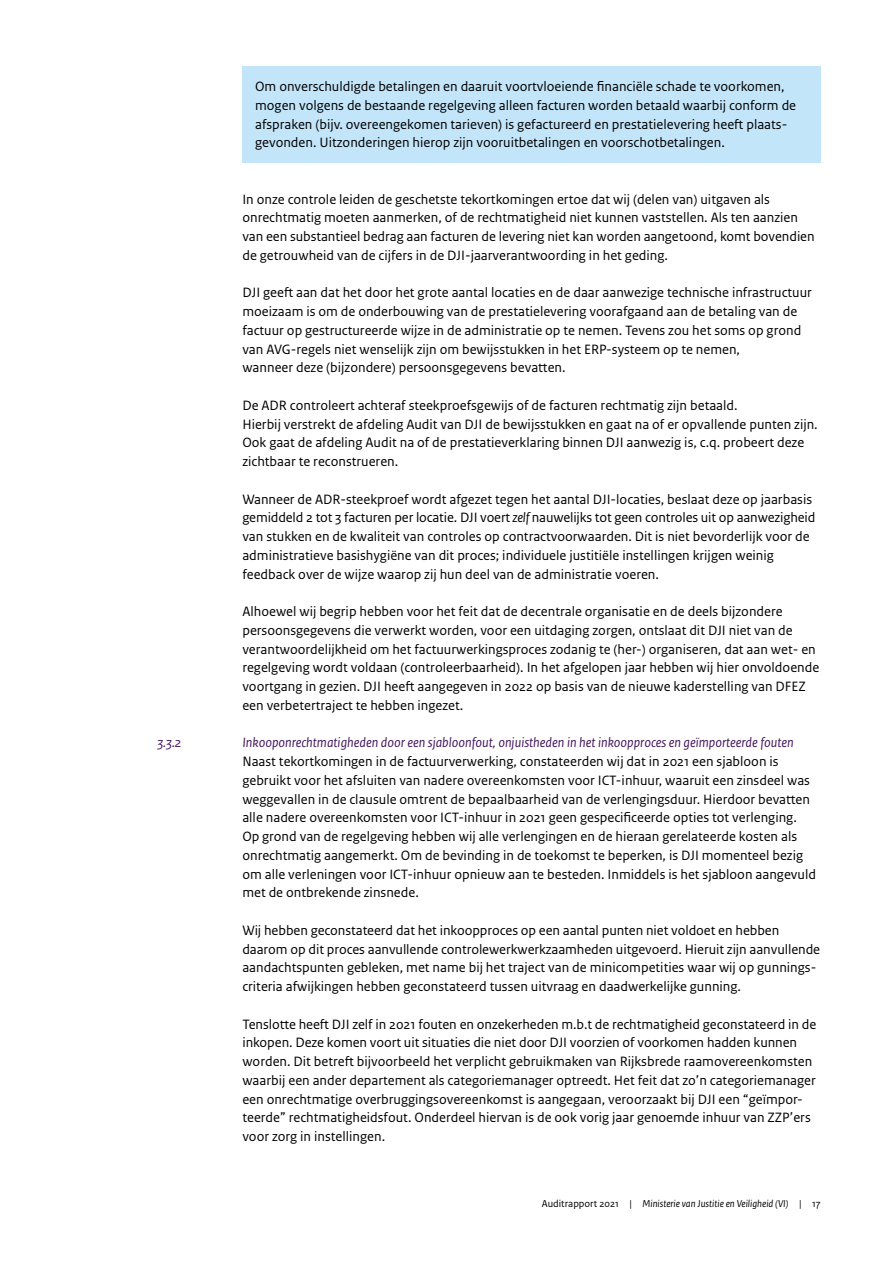
<style>
.page{position:relative;width:893px;height:1263px;background:#fff}
.page>*{position:absolute;margin:0;border:0;box-sizing:border-box;transform-origin:0 0}
._10_RO_Broodtekst_Sa{font:14.25px/18.8px "Rijksoverheid Sans Text";color:#000}
.Kader_arcering_blauw{font:14.25px/18.8px "Rijksoverheid Sans Text";color:#000}
._04_RO_Subparagraafk{font:italic 14.25px "Rijksoverheid Sans Text";color:#44165d}
.t1{font:italic 10.5px "Rijksoverheid Sans Text";color:#000}
.s1{font-style:italic}
.s2{font-style:normal}
</style>
<div class="page">
<div style="left:242px;top:67px;width:579px;height:96px;background:#c3e5f9"></div>
<p class="Kader_arcering_blauw" style="left:255px;top:77px;width:543px">Om onverschuldigde betalingen en daaruit voortvloeiende financiële schade te voorkomen, mogen volgens de bestaande regelgeving alleen facturen worden betaald waarbij conform de afspraken (bijv. overeengekomen tarieven) is gefactureerd en prestatielevering heeft plaats&shy;gevonden. Uitzonderingen hierop zijn vooruitbetalingen en voorschotbetalingen.</p>
<p class="_10_RO_Broodtekst_Sa" style="left:242px;top:190px;width:574px">In onze controle leiden de geschetste tekortkomingen ertoe dat wij (delen van) uitgaven als onrechtmatig moeten aanmerken, of de rechtmatigheid niet kunnen vaststellen. Als ten aanzien van een substantieel bedrag aan facturen de levering niet kan worden aangetoond, komt bovendien de getrouwheid van de cijfers in de DJI-jaarverantwoording in het geding.</p>
<p class="_10_RO_Broodtekst_Sa" style="left:242px;top:283px;width:571px">DJI geeft aan dat het door het grote aantal locaties en de daar aanwezige technische infrastructuur moeizaam is om de onderbouwing van de prestatielevering voorafgaand aan de betaling van de factuur op gestructureerde wijze in de administratie op te nemen. Tevens zou het soms op grond van AVG-regels niet wenselijk zijn om bewijsstukken in het ERP-systeem op te nemen,<br>wanneer deze (bijzondere) persoonsgegevens bevatten.</p>
<p class="_10_RO_Broodtekst_Sa" style="left:242px;top:396px;width:577px">De ADR controleert achteraf steekproefsgewijs of de facturen rechtmatig zijn betaald.<br>Hierbij verstrekt de afdeling Audit van DJI de bewijsstukken en gaat na of er opvallende punten zijn.<br>Ook gaat de afdeling Audit na of de prestatieverklaring binnen DJI aanwezig is, c.q. probeert deze zichtbaar te reconstrueren.</p>
<p class="_10_RO_Broodtekst_Sa" style="left:242px;top:490px;width:574px">Wanneer de ADR-steekproef wordt afgezet tegen het aantal DJI-locaties, beslaat deze op jaarbasis gemiddeld 2 tot 3 facturen per locatie. DJI voert <span class="s1">zelf</span> nauwelijks tot geen controles uit op aanwezigheid van stukken en de kwaliteit van controles op contractvoorwaarden. Dit is niet bevorderlijk voor de administratieve basishygiëne van dit proces; individuele justitiële instellingen krijgen weinig feedback over de wijze waarop zij hun deel van de administratie voeren.</p>
<p class="_10_RO_Broodtekst_Sa" style="left:242px;top:602px;width:578px">Alhoewel wij begrip hebben voor het feit dat de decentrale organisatie en de deels bijzondere persoonsgegevens die verwerkt worden, voor een uitdaging zorgen, ontslaat dit DJI niet van de verantwoordelijkheid om het factuurwerkingsproces zodanig te (her-) organiseren, dat aan wet- en regelgeving wordt voldaan (controleerbaarheid). In het afgelopen jaar hebben wij hier onvoldoende voortgang in gezien. DJI heeft aangegeven in 2022 op basis van de nieuwe kaderstelling van DFEZ een verbetertraject te hebben ingezet.</p>
<p class="_04_RO_Subparagraafk" style="left:157px;top:735px;width:26px">3.3.2</p>
<p class="_04_RO_Subparagraafk" style="left:242px;top:735px;width:553px">Inkooponrechtmatigheden door een sjabloonfout, onjuistheden in het inkoopproces en geïmporteerde fouten</p>
<p class="_10_RO_Broodtekst_Sa" style="left:242px;top:752px;width:575px">Naast tekortkomingen in de factuurverwerking, constateerden wij dat in 2021 een sjabloon is gebruikt voor het afsluiten van nadere overeenkomsten voor ICT-inhuur, waaruit een zinsdeel was weggevallen in de clausule omtrent de bepaalbaarheid van de verlengingsduur. Hierdoor bevatten alle nadere overeenkomsten voor ICT-inhuur in 2021 geen gespecificeerde opties tot verlenging.<br>Op grond van de regelgeving hebben wij alle verlengingen en de hieraan gerelateerde kosten als onrechtmatig aangemerkt. Om de bevinding in de toekomst te beperken, is DJI momenteel bezig om alle verleningen voor ICT-inhuur opnieuw aan te besteden. Inmiddels is het sjabloon aangevuld met de ontbrekende zinsnede.</p>
<p class="_10_RO_Broodtekst_Sa" style="left:242px;top:921px;width:579px">Wij hebben geconstateerd dat het inkoopproces op een aantal punten niet voldoet en hebben daarom op dit proces aanvullende controlewerkwerkzaamheden uitgevoerd. Hieruit zijn aanvullende aandachtspunten gebleken, met name bij het traject van de minicompetities waar wij op gunnings&shy;criteria afwijkingen hebben geconstateerd tussen uitvraag en daadwerkelijke gunning.</p>
<p class="_10_RO_Broodtekst_Sa" style="left:242px;top:1015px;width:575px">Tenslotte heeft DJI zelf in 2021 fouten en onzekerheden m.b.t de rechtmatigheid geconstateerd in de inkopen. Deze komen voort uit situaties die niet door DJI voorzien of voorkomen hadden kunnen worden. Dit betreft bijvoorbeeld het verplicht gebruikmaken van Rijksbrede raamovereenkomsten waarbij een ander departement als categoriemanager optreedt. Het feit dat zo’n categoriemanager een onrechtmatige overbruggingsovereenkomst is aangegaan, veroorzaakt bij DJI een “geïmpor&shy;teerde” rechtmatigheidsfout. Onderdeel hiervan is de ook vorig jaar genoemde inhuur van ZZP’ers voor zorg in instellingen.</p>
<p class="t1" style="left:542px;top:1198px;width:280px"><span class="s2">Auditrapport 2021 |</span> Ministerie van Justitie en Veiligheid (VI) <span class="s2">| 17</span></p>
</div>
